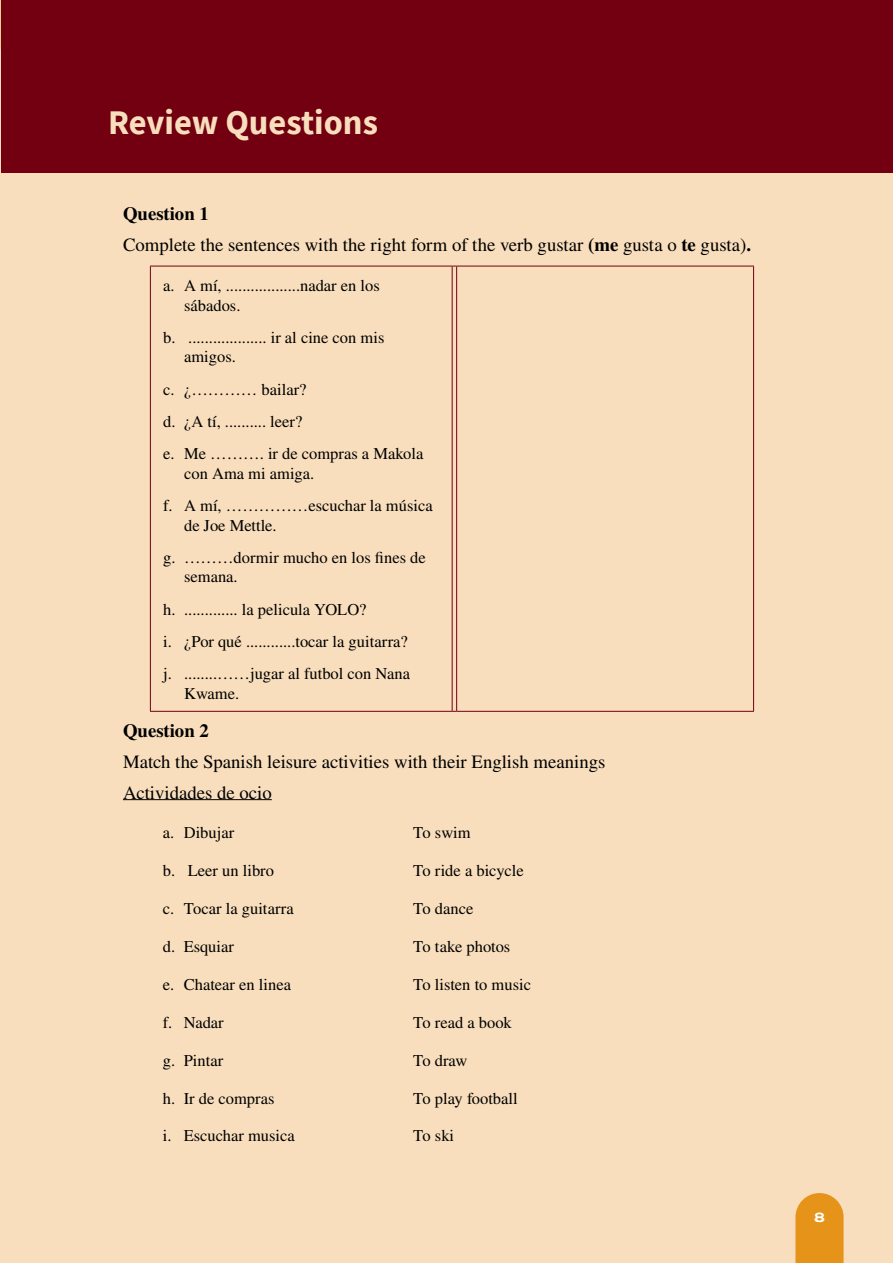
<style>
.page{position:relative;width:893px;height:1263px;background:#f8debc}
.page>*{position:absolute;margin:0;border:0;box-sizing:border-box;transform-origin:0 0}
.t1{font:700 34.5px "Source Sans Pro";color:#f8debc}
.t2{font:18.75px/31px "STIX General";color:#000}
.t3{font:700 18.75px "STIX General";color:#000}
.t4{font:16.5px/32.2px "STIX General";color:#000}
.t5{font:800 13.5px "Archivo Expanded";color:#fff}
.s1{font-weight:700}
</style>
<div class="page">
<svg style="left:795px;top:1193px;width:49px;height:70px;background:#e79a27"></svg>
<div style="left:2px;top:0;width:891px;height:172px;background:#720011"></div>
<hr style="left:123px;top:799px;width:149px;height:1px;background:#000">
<hr style="left:452px;top:266px;width:1px;height:445px;background:#720011">
<hr style="left:456px;top:266px;width:1px;height:445px;background:#720011">
<hr style="left:150px;top:266px;width:302px;height:1px;background:#720011">
<hr style="left:150px;top:266px;width:1px;height:445px;background:#720011">
<hr style="left:457px;top:266px;width:297px;height:1px;background:#720011">
<hr style="left:753px;top:266px;width:1px;height:445px;background:#720011">
<hr style="left:150px;top:711px;width:302px;height:1px;background:#720011">
<hr style="left:457px;top:711px;width:297px;height:1px;background:#720011">
<h1 class="t1" style="left:108px;top:99px;width:271px">Review Questions</h1>
<p class="t2" style="left:123px;top:199px;width:630px"><span class="s1">Question 1<br></span>Complete the sentences with the right form of the verb gustar <span class="s1">(me</span> gusta o <span class="s1">te</span> gusta)<span class="s1">.</span></p>
<p class="t4" style="left:184px;top:277px;width:197px;line-height:19.5px;text-indent:-21px">a. A mí, ..................nadar en los sábados.</p>
<p class="t4" style="left:184px;top:328px;width:202px;line-height:19.5px;text-indent:-21px">b. ................... ir al cine con mis amigos.</p>
<p class="t4" style="left:163px;top:374px;width:262px">c. ¿………… bailar?<br>d. ¿A tí, .......... leer?<br>e. Me ………. ir de compras a Makola</p>
<p class="t4" style="left:163px;top:458px;width:271px;text-indent:21px">con Ama mi amiga.<br>f. A mí, ……………escuchar la música</p>
<p class="t4" style="left:163px;top:510px;width:264px;text-indent:21px">de Joe Mettle.<br>g. ………dormir mucho en los fines de</p>
<p class="t4" style="left:163px;top:561px;width:248px;text-indent:21px">semana.<br>h. ............. la pelicula YOLO?<br>i. ¿Por qué ............tocar la guitarra? j. ........……jugar al futbol con Nana</p>
<p class="t4" style="left:184px;top:678px;width:56px">Kwame.</p>
<p class="t3" style="left:123px;top:717px;width:87px">Question 2</p>
<p class="t2" style="left:123px;top:747px;width:484px">Match the Spanish leisure activities with their English meanings<br>Actividades de ocio</p>
<p class="t4" style="left:163px;top:817px;width:73px">a. Dibujar</p>
<p class="t4" style="left:413px;top:817px;width:59px">To swim</p>
<p class="t4" style="left:163px;top:855px;width:113px">b. Leer un libro</p>
<p class="t4" style="left:413px;top:855px;width:112px">To ride a bicycle</p>
<p class="t4" style="left:163px;top:893px;width:132px">c. Tocar la guitarra</p>
<p class="t4" style="left:413px;top:893px;width:62px">To dance</p>
<p class="t4" style="left:163px;top:931px;width:73px">d. Esquiar</p>
<p class="t4" style="left:413px;top:931px;width:99px">To take photos</p>
<p class="t4" style="left:163px;top:969px;width:130px">e. Chatear en linea</p>
<p class="t4" style="left:413px;top:969px;width:120px">To listen to music</p>
<p class="t4" style="left:163px;top:1007px;width:63px">f. Nadar</p>
<p class="t4" style="left:413px;top:1007px;width:100px">To read a book</p>
<p class="t4" style="left:163px;top:1045px;width:62px">g. Pintar</p>
<p class="t4" style="left:413px;top:1045px;width:56px">To draw</p>
<p class="t4" style="left:163px;top:1083px;width:113px">h. Ir de compras</p>
<p class="t4" style="left:413px;top:1083px;width:106px">To play football</p>
<p class="t4" style="left:163px;top:1120px;width:134px">i. Escuchar musica</p>
<p class="t4" style="left:413px;top:1120px;width:43px">To ski</p>
<p class="t5" style="left:814px;top:1207px;width:12px">8</p>
</div>
